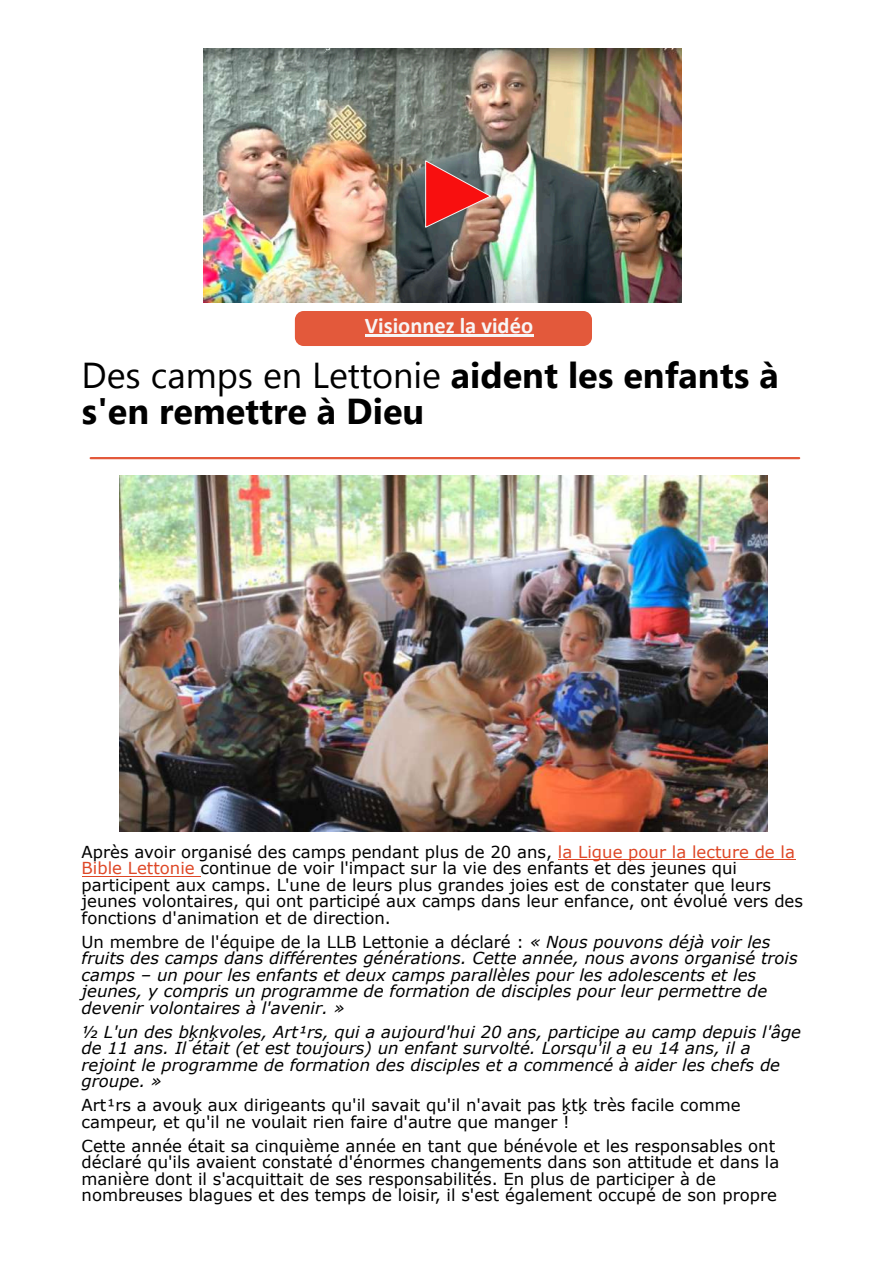
<style>
.page{position:relative;width:893px;height:1263px;background:#fff}
.page>*{position:absolute;margin:0;border:0;box-sizing:border-box;transform-origin:0 0}
.t1{font:700 36px/36px "Segoe UI";color:#000}
.t2{font:700 22.5px "Calibri";color:#f8f5f5}
.t3{font:16.5px/16.5px "Verdana";color:#000}
.t4{font:italic 16.5px/16.5px "Verdana";color:#000}
.s1{font-weight:400}
.s2{color:#de4726}
.s3{font-style:normal}
</style>
<div class="page">
<hr style="left:91px;top:457px;width:708px;height:2px;background:#e3593b">
<img style="left:120px;top:476px;width:647px;height:355px">
<img style="left:204px;top:49px;width:477px;height:253px">
<svg style="left:425px;top:160px;width:67px;height:68px;background:#c05552"></svg>
<hr style="left:558px;top:859px;width:237px;height:1px;background:#de4726">
<hr style="left:82px;top:876px;width:118px;height:1px;background:#de4726">
<div style="left:295px;top:311px;width:297px;height:35px;background:#e3593b;border-radius:9px"></div>
<hr style="left:365px;top:335px;width:168px;height:2px;background:#f8f5f5">
<h2 class="t2" style="left:365px;top:316px;width:170px">Visionnez la vidéo</h2>
<h1 class="t1" style="left:82px;top:360px;width:699px"><span class="s1">Des camps en Lettonie</span> aident les enfants à s'en remettre à Dieu</h1>
<p class="t3" style="left:82px;top:845px;width:723px">Après avoir organisé des camps pendant plus de 20 ans, <span class="s2">la Ligue pour la lecture de la Bible Lettonie</span> continue de voir l'impact sur la vie des enfants et des jeunes qui participent aux camps. L'une de leurs plus grandes joies est de constater que leurs jeunes volontaires, qui ont participé aux camps dans leur enfance, ont évolué vers des fonctions d'animation et de direction.</p>
<p class="t4" style="left:82px;top:935px;width:718px"><span class="s3">Un membre de l'équipe de la LLB Lettonie a déclaré :</span> « Nous pouvons déjà voir les fruits des camps dans différentes générations. Cette année, nous avons organisé trois camps – un pour les enfants et deux camps parallèles pour les adolescents et les jeunes, y compris un programme de formation de disciples pour leur permettre de devenir volontaires à l'avenir. »</p>
<p class="t4" style="left:82px;top:1025px;width:721px">½ L'un des bķnķvoles, Art¹rs, qui a aujourd'hui 20 ans, participe au camp depuis l'âge de 11 ans. Il était (et est toujours) un enfant survolté. Lorsqu'il a eu 14 ans, il a rejoint le programme de formation des disciples et a commencé à aider les chefs de groupe. »</p>
<p class="t3" style="left:82px;top:1098px;width:661px">Art¹rs a avouķ aux dirigeants qu'il savait qu'il n'avait pas ķtķ très facile comme campeur, et qu'il ne voulait rien faire d'autre que manger !</p>
<p class="t3" style="left:82px;top:1139px;width:699px">Cette année était sa cinquième année en tant que bénévole et les responsables ont déclaré qu'ils avaient constaté d'énormes changements dans son attitude et dans la manière dont il s'acquittait de ses responsabilités. En plus de participer à de nombreuses blagues et des temps de loisir, il s'est également occupé de son propre</p>
</div>
